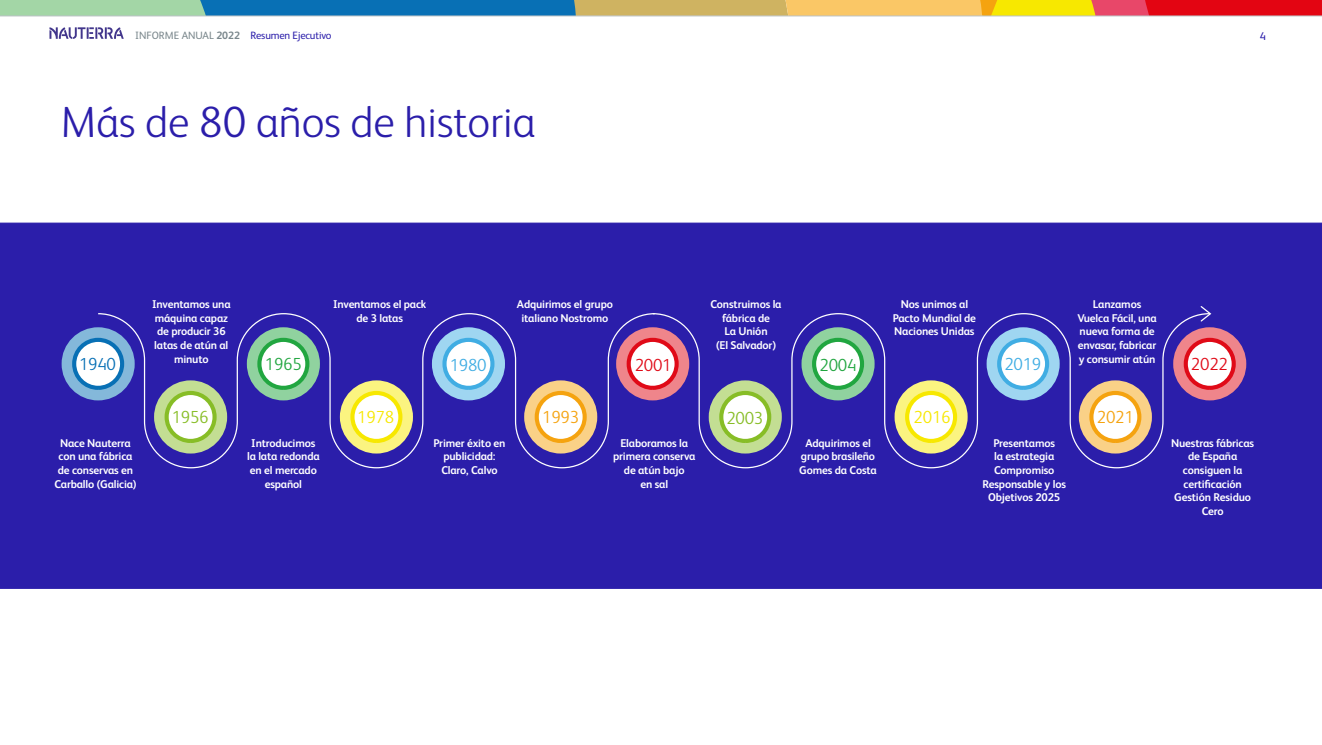
<style>
.page{position:relative;width:1322px;height:745px;background:#fff}
.page>*{position:absolute;margin:0;border:0;box-sizing:border-box;transform-origin:0 0}
.t1{font:300 43.75px "FS Albert Pro";color:#2b1eaa}
.t2{font:300 17.5px "FS Albert Pro";letter-spacing:-.015em;color:#87bd26}
.t3{font:300 17.5px "FS Albert Pro";color:#f7e800}
.t4{font:300 17.5px "FS Albert Pro";color:#f5a30f}
.t5{font:300 17.5px "FS Albert Pro";letter-spacing:-.015em;color:#21a640}
.t6{font:300 17.5px "FS Albert Pro";color:#40ade3}
.t7{font:300 17.5px "FS Albert Pro";color:#e00a17}
.t8{font:300 17.5px "FS Albert Pro";color:#0870b5}
.t9{font:700 11.25px/13.5px "FS Albert Pro";letter-spacing:-.015em;color:#fff;text-align:center}
.t10{font:11.25px "FS Albert Pro";color:#2b1eaa}
.t11{font:10.62px "FS Albert Pro";letter-spacing:-.015em;color:#2b1eaa}
.s1{color:#7a878c}
.s2{font-weight:700;color:#7a878c}
</style>
<div class="page">
<svg style="left:0;top:0;width:1322px;height:16px;background:#9e9274"></svg>
<hr style="left:0;top:16px;width:1322px;height:1px;background:#bdc3c6">
<svg style="left:49px;top:27px;width:75px;height:12px"></svg>
<div style="left:0;top:222px;width:1322px;height:367px;background:#2b1eaa"></div>
<div style="left:62px;top:327px;width:73px;height:73px;background:#84b8da;border-radius:50%"></div>
<svg style="left:72px;top:337px;width:52px;height:52px"></svg>
<svg style="left:97px;top:312px;width:554px;height:156px;background:#5e58af"></svg>
<div style="left:1173px;top:327px;width:73px;height:73px;background:#ef858b;border-radius:50%"></div>
<div style="left:1183px;top:337px;width:52px;height:52px;background:#fff;border:4px solid #e00a17;border-radius:50%"></div>
<svg style="left:651px;top:312px;width:559px;height:156px;background:#6157ad"></svg>
<svg style="left:1199px;top:304px;width:13px;height:18px"></svg>
<p class="t11" style="left:135px;top:27px;width:198px"><span class="s1">INFORME ANUAL</span> <span class="s2">2022</span> Resumen Ejecutivo</p>
<p class="t10" style="left:1260px;top:28px;width:8px">4</p>
<h1 class="t1" style="left:61px;top:92px;width:476px">Más de 80 años de historia</h1>
<p class="t9" style="left:333px;top:297px;width:95px">Inventamos el pack de 3 latas</p>
<p class="t9" style="left:517px;top:297px;width:97px">Adquirimos el grupo italiano Nostromo</p>
<p class="t9" style="left:152px;top:297px;width:80px">Inventamos una máquina capaz de producir 36 latas de atún al minuto</p>
<h2 class="t8" style="left:79px;top:352px;width:39px">1940</h2>
<h2 class="t5" style="left:265px;top:351px;width:39px">1965</h2>
<h2 class="t6" style="left:450px;top:352px;width:39px">1980</h2>
<h2 class="t7" style="left:635px;top:352px;width:39px">2001</h2>
<p class="t9" style="left:710px;top:297px;width:73px">Construimos la fábrica de<br>La Unión<br>(El Salvador)</p>
<p class="t9" style="left:893px;top:297px;width:85px">Nos unimos al<br>Pacto Mundial de<br>Naciones Unidas</p>
<p class="t9" style="left:1077px;top:297px;width:81px">Lanzamos<br>Vuelca Fácil, una nueva forma de envasar, fabricar y consumir atún</p>
<h2 class="t5" style="left:819px;top:352px;width:39px">2004</h2>
<h2 class="t6" style="left:1004px;top:351px;width:39px">2019</h2>
<h2 class="t7" style="left:1191px;top:351px;width:39px">2022</h2>
<p class="t9" style="left:54px;top:435px;width:84px">Nace Nauterra con una fábrica de conservas en<br>Carballo (Galicia)</p>
<h2 class="t2" style="left:172px;top:404px;width:39px">1956</h2>
<h2 class="t3" style="left:357px;top:404px;width:39px">1978</h2>
<h2 class="t4" style="left:542px;top:405px;width:39px">1993</h2>
<p class="t9" style="left:247px;top:435px;width:74px">Introducimos la lata redonda en el mercado español</p>
<p class="t9" style="left:433px;top:435px;width:74px">Primer éxito en publicidad:<br>Claro, Calvo</p>
<p class="t9" style="left:613px;top:435px;width:84px">Elaboramos la primera conserva de atún bajo<br>en sal</p>
<h2 class="t2" style="left:726px;top:406px;width:39px">2003</h2>
<h2 class="t3" style="left:913px;top:404px;width:39px">2016</h2>
<h2 class="t4" style="left:1097px;top:405px;width:39px">2021</h2>
<p class="t9" style="left:799px;top:435px;width:79px">Adquirimos el grupo brasileño<br>Gomes da Costa</p>
<p class="t9" style="left:982px;top:435px;width:85px">Presentamos<br>la estrategia<br>Compromiso<br>Responsable y los<br>Objetivos 2025</p>
<p class="t9" style="left:1171px;top:435px;width:84px">Nuestras fábricas de España consiguen la certificación<br>Gestión Residuo<br>Cero</p>
</div>
